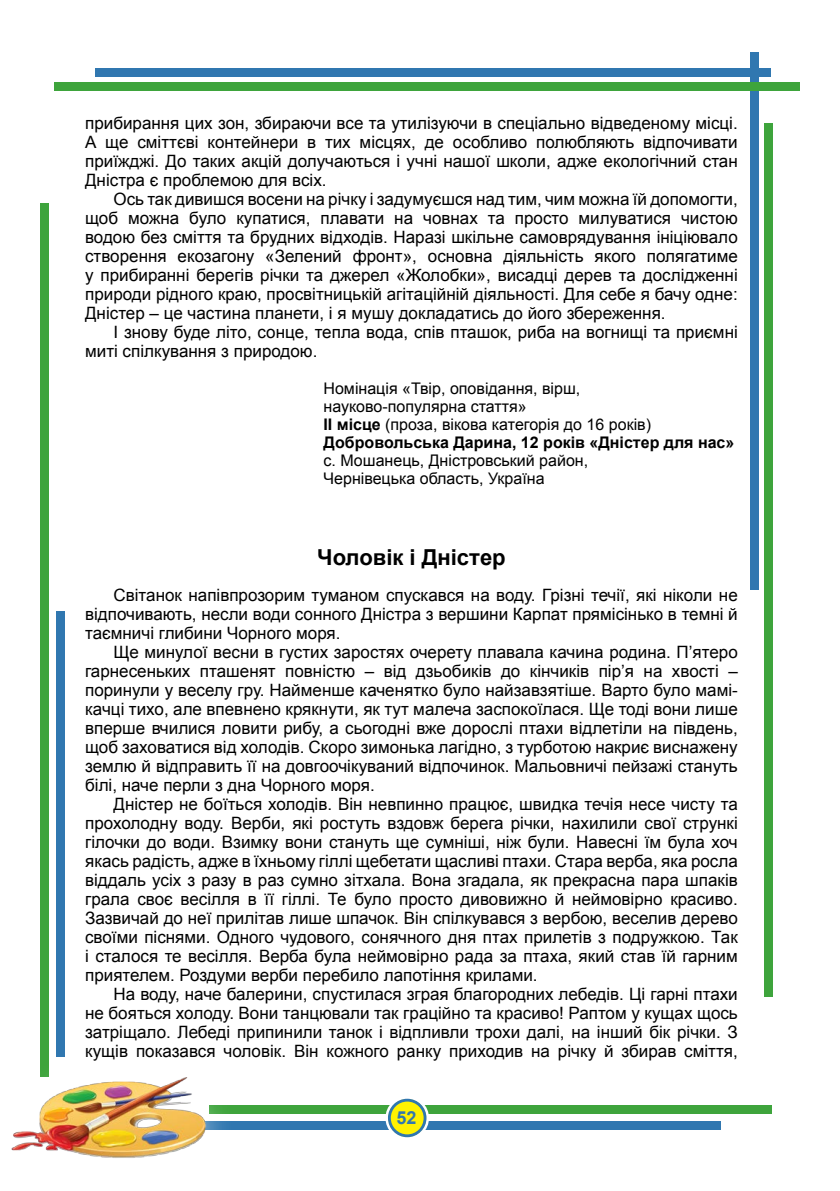
<style>
.page{position:relative;width:840px;height:1191px;background:#fff}
.page>*{position:absolute;margin:0;border:0;box-sizing:border-box;transform-origin:0 0}
.t1{font:700 22px "Arial";color:#000}
.t2{font:700 18px "Arial";color:#3077b0}
.t3{font:17px/19px "Arial";color:#000;text-align:justify}
.t4{font:16px/18px "Arial";color:#000}
.s1{font-weight:700}
</style>
<div class="page">
<div style="left:749px;top:53px;width:9px;height:537px;background:#3077b0"></div>
<div style="left:95px;top:68px;width:675px;height:8px;background:#3077b0"></div>
<div style="left:54px;top:82px;width:745px;height:9px;background:#3ea43c"></div>
<div style="left:56px;top:612px;width:9px;height:445px;background:#3077b0"></div>
<div style="left:763px;top:124px;width:9px;height:873px;background:#3ea43c"></div>
<div style="left:40px;top:203px;width:8px;height:874px;background:#3ea43c"></div>
<div style="left:178px;top:1121px;width:542px;height:8px;background:#3077b0"></div>
<div style="left:209px;top:1105px;width:562px;height:8px;background:#3ea43c"></div>
<svg style="left:386px;top:1097px;width:41px;height:41px"></svg>
<div style="left:385px;top:1096px;width:44px;height:43px;border:3px solid #fff;border-radius:50%"></div>
<div style="left:388px;top:1098px;width:38px;height:39px;border:3px solid #3077b0;border-radius:50%"></div>
<div style="left:0;top:1050px;width:235px;height:138px;background:#fff"></div>
<img style="left:11px;top:1077px;width:201px;height:81px">
<p class="t3" style="left:85px;top:113px;width:653px">прибирання цих зон, збираючи все та утилізуючи в спеціально відведеному місці.<br>А ще сміттєві контейнери в тих місцях, де особливо полюбляють відпочивати приїжджі. До таких акцій долучаються і учні нашої школи, адже екологічний стан Дністра є проблемою для всіх.</p>
<p class="t3" style="left:85px;top:189px;width:653px;text-indent:28px">Ось так дивишся восени на річку і задумуєшся над тим, чим можна їй допомогти, щоб можна було купатися, плавати на човнах та просто милуватися чистою водою без сміття та брудних відходів. Наразі шкільне самоврядування ініціювало створення екозагону «Зелений фронт», основна діяльність якого полягатиме у прибиранні берегів річки та джерел «Жолобки», висадці дерев та дослідженні природи рідного краю, просвітницькій агітаційній діяльності. Для себе я бачу одне:<br>Дністер – це частина планети, і я мушу докладатись до його збереження.</p>
<p class="t3" style="left:85px;top:322px;width:653px;text-indent:28px">І знову буде літо, сонце, тепла вода, спів пташок, риба на вогнищі та приємні миті спілкування з природою.</p>
<p class="t4" style="left:323px;top:379px;width:412px">Номінація «Твір, оповідання, вірш,<br>науково-популярна стаття»<br><span class="s1">ІІ місце</span> (проза, вікова категорія до 16 років)<br><span class="s1">Добровольська Дарина, 12 років «Дністер для нас»</span></p>
<p class="t4" style="left:323px;top:451px;width:266px">с. Мошанець, Дністровський район,<br>Чернівецька область, Україна</p>
<p class="t1" style="left:317px;top:542px;width:190px">Чоловік і Дністер</p>
<p class="t3" style="left:85px;top:585px;width:653px;text-indent:28px">Світанок напівпрозорим туманом спускався на воду. Грізні течії, які ніколи не відпочивають, несли води сонного Дністра з вершини Карпат прямісінько в темні й таємничі глибини Чорного моря.</p>
<p class="t3" style="left:85px;top:642px;width:653px;text-indent:28px">Ще минулої весни в густих заростях очерету плавала качина родина. П’ятеро гарнесеньких пташенят повністю – від дзьобиків до кінчиків пір’я на хвості – поринули у веселу гру. Найменше каченятко було найзавзятіше. Варто було мамі&shy;качці тихо, але впевнено крякнути, як тут малеча заспокоїлася. Ще тоді вони лише вперше вчилися ловити рибу, а сьогодні вже дорослі птахи відлетіли на південь, щоб заховатися від холодів. Скоро зимонька лагідно, з турботою накриє виснажену землю й відправить її на довгоочікуваний відпочинок. Мальовничі пейзажі стануть білі, наче перли з дна Чорного моря.</p>
<p class="t3" style="left:85px;top:794px;width:653px;text-indent:28px">Дністер не боїться холодів. Він невпинно працює, швидка течія несе чисту та прохолодну воду. Верби, які ростуть вздовж берега річки, нахилили свої стрункі гілочки до води. Взимку вони стануть ще сумніші, ніж були. Навесні їм була хоч якась радість, адже в їхньому гіллі щебетати щасливі птахи. Стара верба, яка росла віддаль усіх з разу в раз сумно зітхала. Вона згадала, як прекрасна пара шпаків грала своє весілля в її гіллі. Те було просто дивовижно й неймовірно красиво.<br>Зазвичай до неї прилітав лише шпачок. Він спілкувався з вербою, веселив дерево своїми піснями. Одного чудового, сонячного дня птах прилетів з подружкою. Так і сталося те весілля. Верба була неймовірно рада за птаха, який став їй гарним приятелем. Роздуми верби перебило лапотіння крилами.</p>
<p class="t3" style="left:85px;top:984px;width:653px;text-indent:28px">На воду, наче балерини, спустилася зграя благородних лебедів. Ці гарні птахи не бояться холоду. Вони танцювали так граційно та красиво! Раптом у кущах щось затріщало. Лебеді припинили танок і відпливли трохи далі, на інший бік річки. З кущів показався чоловік. Він кожного ранку приходив на річку й збирав сміття,</p>
<p class="t2" style="left:396px;top:1105px;width:22px">52</p>
</div>
